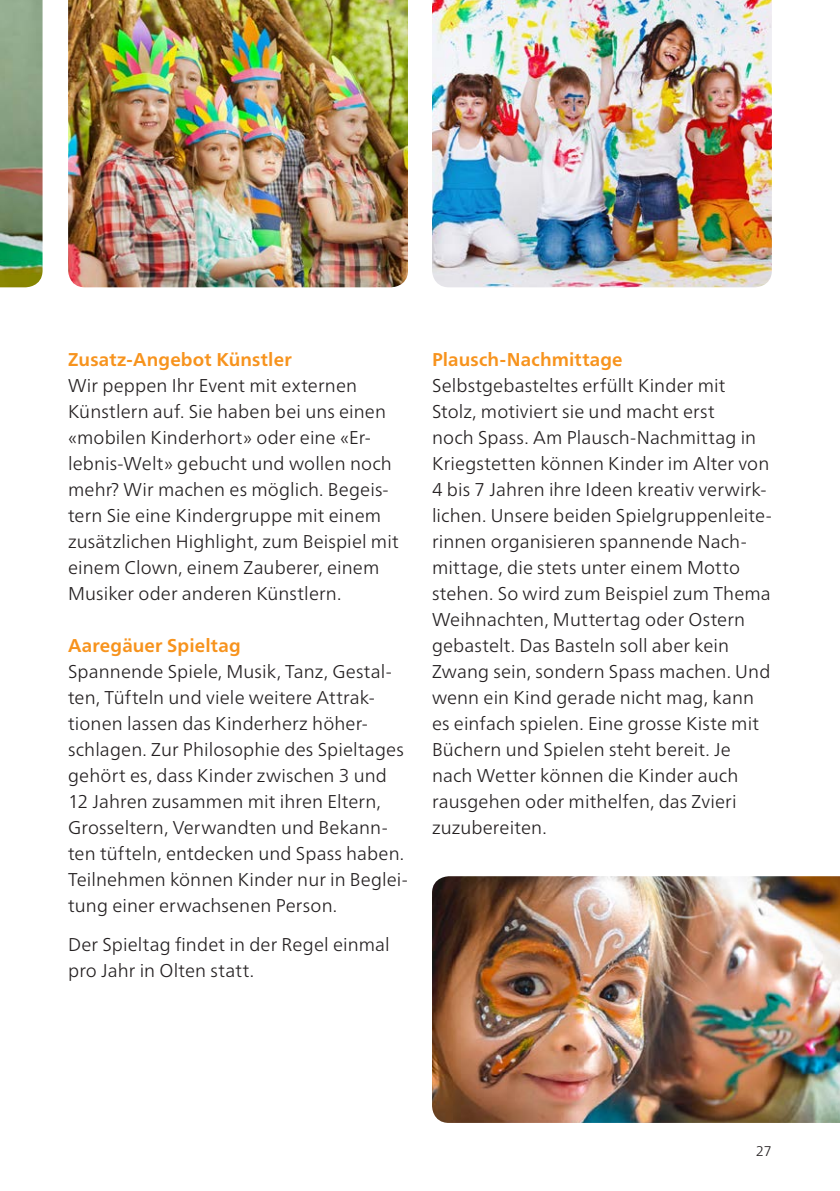
<style>
.page{position:relative;width:840px;height:1191px;background:#fff}
.page>*{position:absolute;margin:0;border:0;box-sizing:border-box;transform-origin:0 0}
.t1{font:300 18.4px/26px "Frutiger Neue LT Pro";letter-spacing:.005em;color:#231f20}
.t2{font:700 18.4px "Frutiger Neue LT Pro";letter-spacing:.01em;color:#f7931d}
.t3{font:300 14px "Frutiger Neue LT Pro";color:#231f20}
</style>
<div class="page">
<img style="left:68px;top:0;width:340px;height:287px">
<img style="left:0;top:0;width:43px;height:287px">
<img style="left:432px;top:0;width:339px;height:287px">
<img style="left:432px;top:876px;width:407px;height:247px">
<p class="t2" style="left:68px;top:348px;width:225px">Zusatz-Angebot Künstler</p>
<p class="t1" style="left:68px;top:372px;width:332px">Wir peppen Ihr Event mit externen Künstlern auf. Sie haben bei uns einen «mobilen Kinderhort» oder eine «Er&shy;lebnis-Welt» gebucht und wollen noch mehr? Wir machen es möglich. Begeis&shy;tern Sie eine Kindergruppe mit einem zusätzlichen Highlight, zum Beispiel mit einem Clown, einem Zauberer, einem Musiker oder anderen Künstlern.</p>
<p class="t2" style="left:68px;top:634px;width:174px">Aaregäuer Spieltag</p>
<p class="t1" style="left:68px;top:658px;width:341px">Spannende Spiele, Musik, Tanz, Gestal&shy;ten, Tüfteln und viele weitere Attrak&shy;tionen lassen das Kinderherz höher&shy;schlagen. Zur Philosophie des Spieltages gehört es, dass Kinder zwischen 3 und 12 Jahren zusammen mit ihren Eltern, Grosseltern, Verwandten und Bekann&shy;ten tüfteln, entdecken und Spass haben.<br>Teilnehmen können Kinder nur in Beglei&shy;tung einer erwachsenen Person.</p>
<p class="t1" style="left:68px;top:931px;width:323px">Der Spieltag findet in der Regel einmal pro Jahr in Olten statt.</p>
<p class="t2" style="left:432px;top:348px;width:192px">Plausch-Nachmittage</p>
<p class="t1" style="left:432px;top:372px;width:341px">Selbstgebasteltes erfüllt Kinder mit Stolz, motiviert sie und macht erst<br>noch Spass. Am Plausch-Nachmittag in Kriegstetten können Kinder im Alter von 4 bis 7 Jahren ihre Ideen kreativ verwirk&shy;lichen. Unsere beiden Spielgruppenleite&shy;rinnen organisieren spannende Nach&shy;mittage, die stets unter einem Motto stehen. So wird zum Beispiel zum Thema Weihnachten, Muttertag oder Ostern gebastelt. Das Basteln soll aber kein Zwang sein, sondern Spass machen. Und wenn ein Kind gerade nicht mag, kann es einfach spielen. Eine grosse Kiste mit Büchern und Spielen steht bereit. Je nach Wetter können die Kinder auch rausgehen oder mithelfen, das Zvieri zuzubereiten.</p>
<p class="t3" style="left:755px;top:1142px;width:17px">27</p>
</div>
